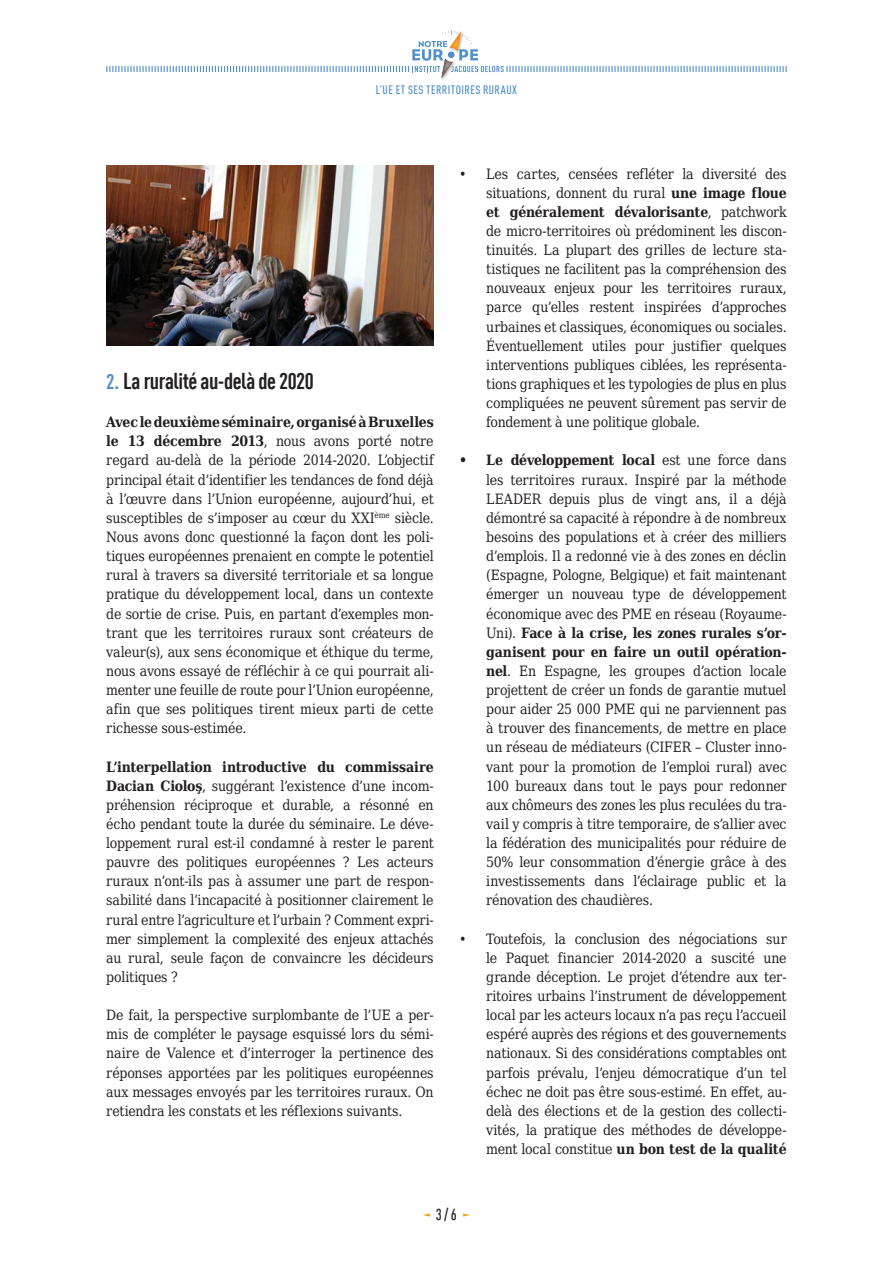
<style>
.page{position:relative;width:893px;height:1263px;background:#fff}
.page>*{position:absolute;margin:0;border:0;box-sizing:border-box;transform-origin:0 0}
.SYN_Titre1{font:700 condensed 22.5px "DIN Offc Pro";letter-spacing:-.02em;color:#231f20}
.t1{font:500 condensed 15.75px "DIN Offc Pro";color:#231f20}
.SYN_Courant{font:14.25px/19.2px "DejaVu Serif Condensed";letter-spacing:-.01em;color:#231f20;text-align:justify}
.t2{font:500 condensed 12px "DIN Offc Pro";color:#5090cc}
.s1{font-size:21px;color:#5090cc}
.s2{font-weight:700}
</style>
<div class="page">
<svg style="left:423px;top:1213px;width:7px;height:4px"></svg>
<svg style="left:463px;top:1213px;width:7px;height:4px"></svg>
<svg style="left:106px;top:31px;width:681px;height:47px"></svg>
<img style="left:106px;top:166px;width:328px;height:180px">
<p class="t2" style="left:376px;top:81px;width:57px">L’UE ET SES TERRITOIRES</p>
<p class="t2" style="left:483px;top:81px;width:7px">RURAUX</p>
<p class="SYN_Titre1" style="left:106px;top:364px;width:209px"><span class="s1">2.</span> La ruralité au-delà de 2020</p>
<p class="SYN_Courant" style="left:106px;top:411px;width:329px"><span class="s2">Avec le deuxième séminaire, organisé à Bruxelles le 13 décembre 2013</span>, nous avons porté notre regard au-delà de la période 2014-2020. L’objectif principal était d’identifier les tendances de fond déjà à l’œuvre dans l’Union européenne, aujourd’hui, et susceptibles de s’imposer au cœur du XXI<sup>ème</sup> siècle.<br>Nous avons donc questionné la façon dont les poli&shy;tiques européennes prenaient en compte le potentiel rural à travers sa diversité territoriale et sa longue pratique du développement local, dans un contexte de sortie de crise. Puis, en partant d’exemples mon&shy;trant que les territoires ruraux sont créateurs de valeur(s), aux sens économique et éthique du terme, nous avons essayé de réfléchir à ce qui pourrait ali&shy;menter une feuille de route pour l’Union européenne, afin que ses politiques tirent mieux parti de cette richesse sous-estimée.</p>
<p class="SYN_Courant" style="left:106px;top:755px;width:329px"><span class="s2">L’interpellation introductive du commissaire Dacian Cioloş</span>, suggérant l’existence d’une incom&shy;préhension réciproque et durable, a résonné en écho pendant toute la durée du séminaire. Le déve&shy;loppement rural est-il condamné à rester le parent pauvre des politiques européennes ? Les acteurs ruraux n’ont-ils pas à assumer une part de respon&shy;sabilité dans l’incapacité à positionner clairement le rural entre l’agriculture et l’urbain ? Comment expri&shy;mer simplement la complexité des enjeux attachés au rural, seule façon de convaincre les décideurs politiques ?</p>
<p class="SYN_Courant" style="left:106px;top:1004px;width:329px">De fait, la perspective surplombante de l’UE a per&shy;mis de compléter le paysage esquissé lors du sémi&shy;naire de Valence et d’interroger la pertinence des réponses apportées par les politiques européennes aux messages envoyés par les territoires ruraux. On retiendra les constats et les réflexions suivants.</p>
<p class="SYN_Courant" style="left:486px;top:163px;width:302px;text-indent:-27px">• Les cartes, censées refléter la diversité des situations, donnent du rural <span class="s2">une image floue et généralement dévalorisante</span>, patchwork de micro-territoires où prédominent les discon&shy;tinuités. La plupart des grilles de lecture sta&shy;tistiques ne facilitent pas la compréhension des nouveaux enjeux pour les territoires ruraux, parce qu’elles restent inspirées d’approches urbaines et classiques, économiques ou sociales.<br>Éventuellement utiles pour justifier quelques interventions publiques ciblées, les représenta&shy;tions graphiques et les typologies de plus en plus compliquées ne peuvent sûrement pas servir de fondement à une politique globale.</p>
<p class="SYN_Courant" style="left:486px;top:450px;width:302px;text-indent:-27px"><span class="s2">• Le développement local</span> est une force dans les territoires ruraux. Inspiré par la méthode LEADER depuis plus de vingt ans, il a déjà démontré sa capacité à répondre à de nombreux besoins des populations et à créer des milliers d’emplois. Il a redonné vie à des zones en déclin (Espagne, Pologne, Belgique) et fait maintenant émerger un nouveau type de développement économique avec des PME en réseau (Royaume-Uni). <span class="s2">Face à la crise, les zones rurales s’or&shy;ganisent pour en faire un outil opération&shy;nel</span>. En Espagne, les groupes d’action locale projettent de créer un fonds de garantie mutuel pour aider 25 000 PME qui ne parviennent pas à trouver des financements, de mettre en place un réseau de médiateurs (CIFER – Cluster inno&shy;vant pour la promotion de l’emploi rural) avec 100 bureaux dans tout le pays pour redonner aux chômeurs des zones les plus reculées du tra&shy;vail y compris à titre temporaire, de s’allier avec la fédération des municipalités pour réduire de 50% leur consommation d’énergie grâce à des investissements dans l’éclairage public et la rénovation des chaudières.</p>
<p class="SYN_Courant" style="left:486px;top:928px;width:302px;text-indent:-27px">• Toutefois, la conclusion des négociations sur le Paquet financier 2014-2020 a suscité une grande déception. Le projet d’étendre aux ter&shy;ritoires urbains l’instrument de développement local par les acteurs locaux n’a pas reçu l’accueil espéré auprès des régions et des gouvernements nationaux. Si des considérations comptables ont parfois prévalu, l’enjeu démocratique d’un tel échec ne doit pas être sous-estimé. En effet, au&shy;delà des élections et de la gestion des collecti&shy;vités, la pratique des méthodes de développe&shy;ment local constitue <span class="s2">un bon test de la qualité</span></p>
<p class="t1" style="left:436px;top:1203px;width:22px">3 / 6</p>
</div>
